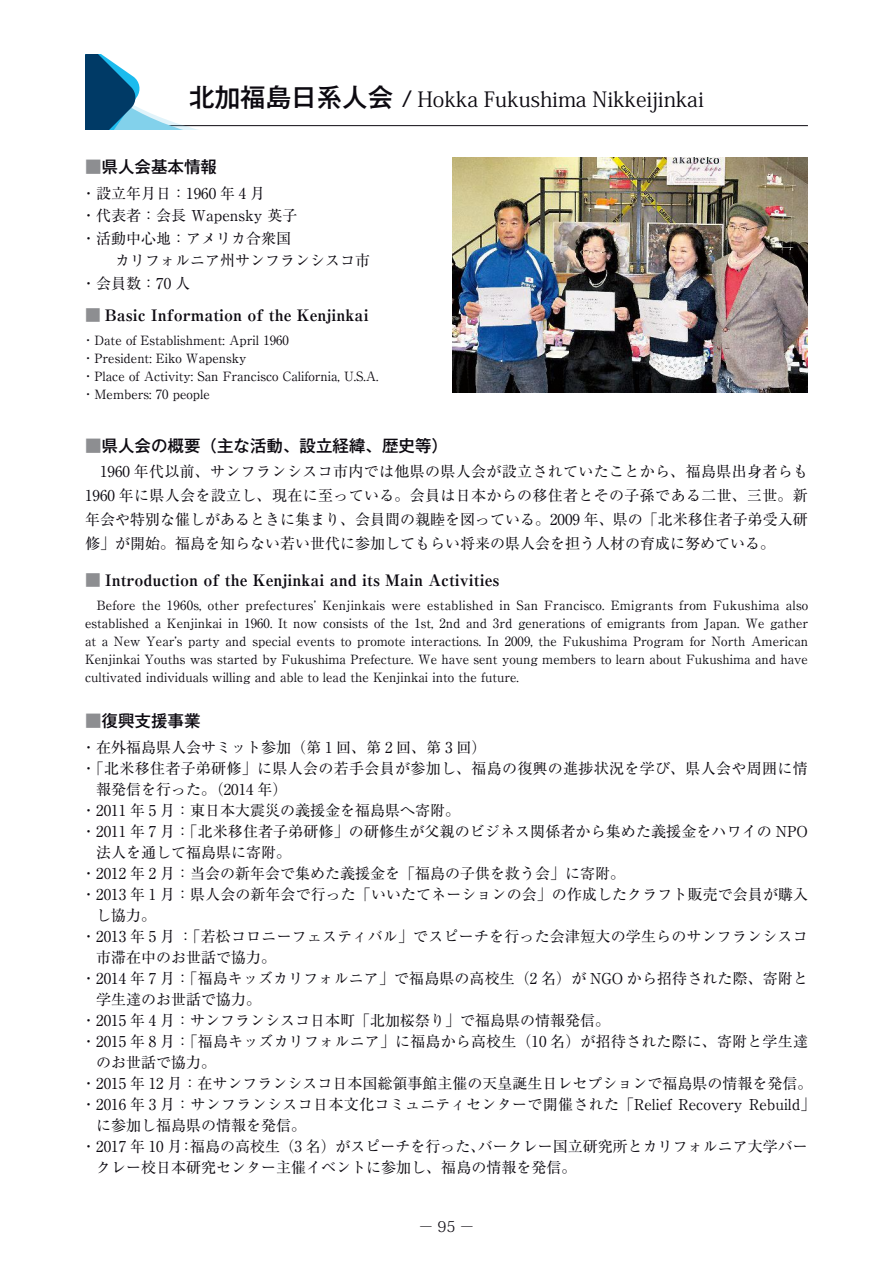
<style>
.page{position:relative;width:893px;height:1263px;background:#fff}
.page>*{position:absolute;margin:0;border:0;box-sizing:border-box;transform-origin:0 0}
.t1{font:21px "Koz Min Pr 6 N";color:#0c0910}
.t2{font:500 16.5px "Gothic MB101 Pr 6 N";color:#0c0910}
.t3{font:700 expanded 15.75px "Ryumin Pr 6 N";color:#0c0910}
.t4{font:15px/22.5px "Ryumin Pr 6 N";color:#0c0910}
.t5{font:15px "Ryumin Pr 6 N";letter-spacing:.02em;color:#0c0910}
.t6{font:300 15px "Koz Min Pro";color:#0c0910}
.t7{font:12.75px/18px "Ryumin Pr 6 N";color:#0c0910}
.s1{font-family:"Gothic MB101 Pr 6 N";font-weight:500;font-size:25.5px}
.s2{font-family:"Gothic MB101 Pr 6 N";font-weight:500}
.s3{color:#8d8e91}
.s4{font-family:"Gothic MB101 Pr 6 N";font-weight:500;font-stretch:normal;color:#8d8e91}
</style>
<div class="page">
<hr style="left:85px;top:125px;width:723px;height:1px;background:#0c0910">
<svg style="left:85px;top:55px;width:114px;height:75px"></svg>
<img style="left:452px;top:157px;width:356px;height:236px">
<h1 class="t1" style="left:189px;top:88px;width:516px"><span class="s1">北加福島日系人会</span> <span class="s2">/</span> Hokka Fukushima Nikkeijinkai</h1>
<p class="t2" style="left:85px;top:153px;width:133px"><span class="s3">■</span>県人会基本情報</p>
<p class="t4" style="left:81px;top:181px;width:290px">・設立年月日：1960 年 4 月<br>・代表者：会長 Wapensky 英子<br>・活動中心地：アメリカ合衆国<br>　　カリフォルニア州サンフランシスコ市・会員数：70 人</p>
<p class="t3" style="left:85px;top:303px;width:285px"><span class="s4">■</span> Basic Information of the Kenjinkai</p>
<p class="t7" style="left:82px;top:331px;width:298px">・Date of Establishment: April 1960<br>・President: Eiko Wapensky<br>・Place of Activity: San Francisco California, U.S.A.・Members: 70 people</p>
<p class="t2" style="left:85px;top:432px;width:364px"><span class="s3">■</span>県人会の概要（主な活動、設立経緯、歴史等）</p>
<p class="t4" style="left:85px;top:459px;width:724px;line-height:24px;text-align:justify">　1960 年代以前、サンフランシスコ市内では他県の県人会が設立されていたことから、福島県出身者らも1960 年に県人会を設立し、現在に至っている。会員は日本からの移住者とその子孫である二世、三世。新年会や特別な催しがあるときに集まり、会員間の親睦を図っている。2009 年、県の「北米移住者子弟受入研修」が開始。福島を知らない若い世代に参加してもらい将来の県人会を担う人材の育成に努めている。</p>
<p class="t3" style="left:85px;top:568px;width:416px"><span class="s4">■</span> Introduction of the Kenjinkai and its Main Activities</p>
<p class="t7" style="left:85px;top:596px;width:725px;text-align:justify;text-indent:12px">Before the 1960s, other prefectures’ Kenjinkais were established in San Francisco. Emigrants from Fukushima also established a Kenjinkai in 1960. It now consists of the 1st, 2nd and 3rd generations of emigrants from Japan. We gather at a New Year’s party and special events to promote interactions. In 2009, the Fukushima Program for North American Kenjinkai Youths was started by Fukushima Prefecture. We have sent young members to learn about Fukushima and have cultivated individuals willing and able to lead the Kenjinkai into the future.</p>
<p class="t2" style="left:85px;top:707px;width:117px"><span class="s3">■</span>復興支援事業</p>
<p class="t4" style="left:81px;top:735px;width:406px">・在外福島県人会サミット参加（第 1 回、第 2 回、第 3 回）</p>
<p class="t5" style="left:81px;top:756px;width:728px">・「北米移住者子弟研修」に県人会の若手会員が参加し、福島の復興の進捗状況を学び、県人会や周囲に情</p>
<p class="t4" style="left:96px;top:777px;width:193px">報発信を行った。（2014 年）</p>
<p class="t4" style="left:81px;top:798px;width:380px">・2011 年 5 月：東日本大震災の義援金を福島県へ寄附。</p>
<p class="t4" style="left:81px;top:819px;width:728px">・2011 年 7 月：「北米移住者子弟研修」の研修生が父親のビジネス関係者から集めた義援金をハワイの NPO</p>
<p class="t4" style="left:96px;top:840px;width:196px">法人を通して福島県に寄附。</p>
<p class="t4" style="left:81px;top:861px;width:545px">・2012 年 2 月：当会の新年会で集めた義援金を「福島の子供を救う会」に寄附。</p>
<p class="t4" style="left:81px;top:882px;width:728px">・2013 年 1 月：県人会の新年会で行った「いいたてネーションの会」の作成したクラフト販売で会員が購入</p>
<p class="t4" style="left:96px;top:903px;width:61px">し協力。</p>
<p class="t4" style="left:81px;top:924px;width:728px">・2013 年 5 月 ：「若松コロニーフェスティバル」でスピーチを行った会津短大の学生らのサンフランシスコ</p>
<p class="t4" style="left:96px;top:945px;width:181px">市滞在中のお世話で協力。</p>
<p class="t4" style="left:81px;top:966px;width:728px">・2014 年 7 月：「福島キッズカリフォルニア」で福島県の高校生（2 名）が NGO から招待された際、寄附と</p>
<p class="t4" style="left:96px;top:987px;width:166px">学生達のお世話で協力。</p>
<p class="t4" style="left:81px;top:1008px;width:530px">・2015 年 4 月：サンフランシスコ日本町「北加桜祭り」で福島県の情報発信。</p>
<p class="t4" style="left:81px;top:1029px;width:728px">・2015 年 8 月：「福島キッズカリフォルニア」に福島から高校生（10 名）が招待された際に、寄附と学生達</p>
<p class="t4" style="left:96px;top:1050px;width:121px">のお世話で協力。</p>
<p class="t4" style="left:81px;top:1071px;width:733px">・2015 年 12 月：在サンフランシスコ日本国総領事館主催の天皇誕生日レセプションで福島県の情報を発信。</p>
<p class="t5" style="left:81px;top:1092px;width:736px">・2016 年 3 月：サンフランシスコ日本文化コミュニティセンターで開催された「Relief Recovery Rebuild」</p>
<p class="t4" style="left:96px;top:1113px;width:211px">に参加し福島県の情報を発信。</p>
<p class="t4" style="left:81px;top:1134px;width:728px">・2017 年 10 月：福島の高校生（3 名）がスピーチを行った、バークレー国立研究所とカリフォルニア大学バー</p>
<p class="t4" style="left:96px;top:1155px;width:481px">クレー校日本研究センター主催イベントに参加し、福島の情報を発信。</p>
<p class="t6" style="left:419px;top:1215px;width:57px">－95－</p>
</div>
